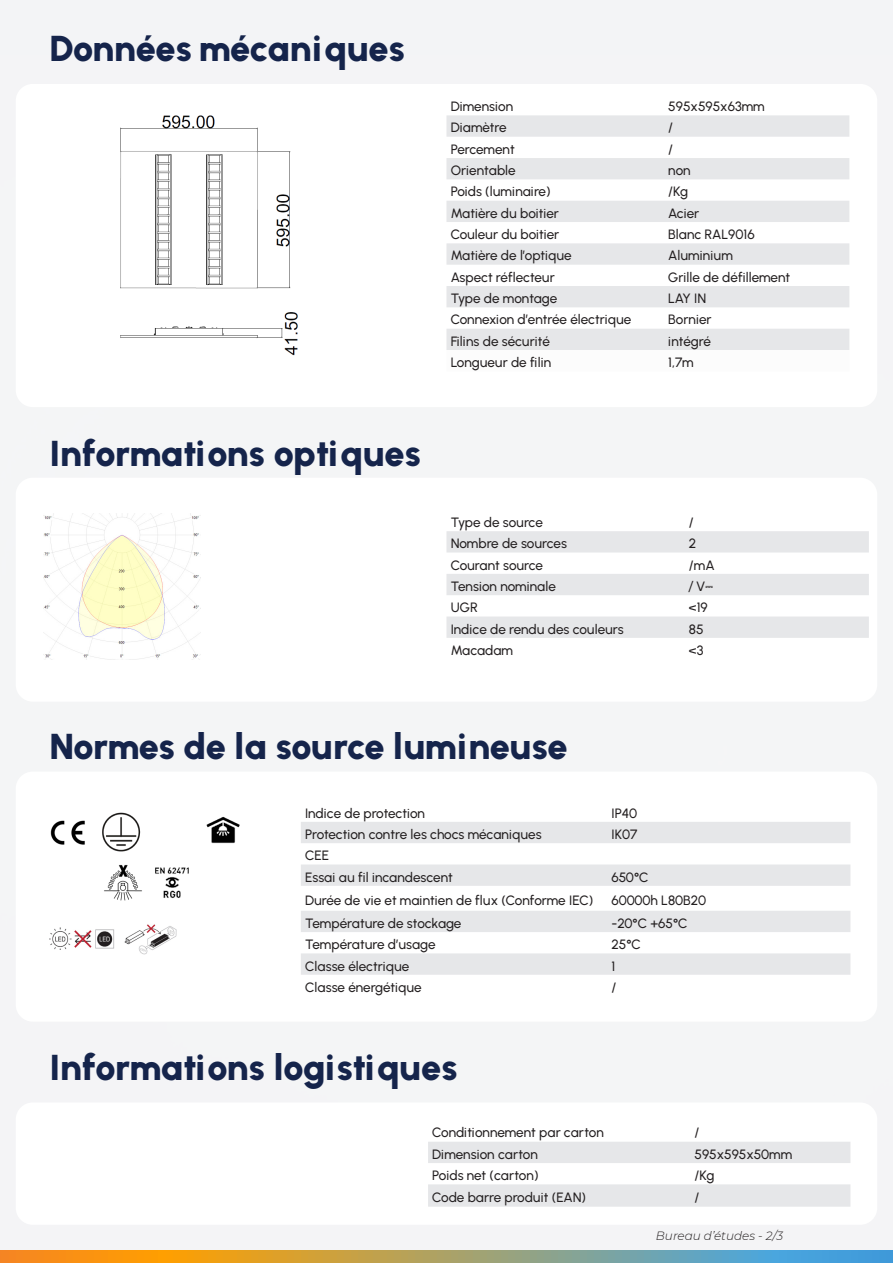
<style>
.page{position:relative;width:893px;height:1263px;background:#f4f5f6}
.page>*{position:absolute;margin:0;border:0;box-sizing:border-box;transform-origin:0 0}
.t1{font:900 36px "Urbanist";letter-spacing:-.01em;color:#15244b}
.Texte_courant{font:500 13.5px "Urbanist";letter-spacing:-.005em;color:#231f20}
.Texte_courant-2{font:italic 300 12px "Montserrat";color:#231f20}
.Texte_courant-3{font:500 12px "Montserrat";color:#231f20}
.s1{font-family:"Urbanist";font-size:13.5px}
.s2{font-family:"Cambria Math";font-weight:400;font-size:13.5px}
</style>
<div class="page">
<div style="left:16px;top:84px;width:861px;height:323px;background:#fff;border-radius:17px"></div>
<div style="left:16px;top:771px;width:861px;height:251px;background:#fff;border-radius:17px"></div>
<div style="left:16px;top:478px;width:861px;height:224px;background:#fff;border-radius:17px"></div>
<div style="left:16px;top:1102px;width:861px;height:123px;background:#fff;border-radius:17px"></div>
<svg style="left:428px;top:1142px;width:422px;height:65px"></svg>
<svg style="left:301px;top:822px;width:549px;height:153px;fill:#e6e7e9"></svg>
<div style="left:446px;top:115px;width:403px;height:22px;background:#e6e7e9"></div>
<svg style="left:446px;top:158px;width:403px;height:192px;fill:#e6e7e9"></svg>
<svg style="left:0;top:1251px;width:893px;height:12px;background:#a79e6c"></svg>
<img style="left:120px;top:115px;width:178px;height:241px">
<img style="left:102px;top:812px;width:40px;height:89px">
<img style="left:155px;top:867px;width:34px;height:31px">
<img style="left:50px;top:820px;width:35px;height:25px">
<img style="left:50px;top:928px;width:64px;height:22px">
<img style="left:124px;top:924px;width:53px;height:31px">
<img style="left:206px;top:816px;width:34px;height:28px">
<img style="left:43px;top:514px;width:157px;height:146px">
<svg style="left:446px;top:531px;width:423px;height:107px;fill:#e6e7e9"></svg>
<p class="t1" style="left:50px;top:27px;width:357px">Données mécaniques</p>
<p class="t1" style="left:50px;top:431px;width:373px">Informations optiques</p>
<p class="Texte_courant" style="left:451px;top:98px;width:64px">Dimension</p>
<p class="Texte_courant" style="left:668px;top:98px;width:98px">595x595x63mm</p>
<p class="Texte_courant" style="left:451px;top:120px;width:57px">Diamètre</p>
<p class="Texte_courant" style="left:668px;top:120px;width:6px">/</p>
<p class="Texte_courant" style="left:451px;top:141px;width:65px">Percement</p>
<p class="Texte_courant" style="left:668px;top:141px;width:6px">/</p>
<p class="Texte_courant" style="left:451px;top:162px;width:66px">Orientable</p>
<p class="Texte_courant" style="left:668px;top:162px;width:24px">non</p>
<p class="Texte_courant" style="left:451px;top:184px;width:101px">Poids (luminaire)</p>
<p class="Texte_courant" style="left:668px;top:184px;width:21px">/Kg</p>
<p class="Texte_courant" style="left:451px;top:205px;width:110px">Matière du boitier</p>
<p class="Texte_courant" style="left:668px;top:205px;width:33px">Acier</p>
<p class="Texte_courant" style="left:451px;top:226px;width:110px">Couleur du boitier</p>
<p class="Texte_courant" style="left:668px;top:226px;width:88px">Blanc RAL9016</p>
<p class="Texte_courant" style="left:451px;top:248px;width:122px">Matière de l’optique</p>
<p class="Texte_courant" style="left:668px;top:248px;width:66px">Aluminium</p>
<p class="Texte_courant" style="left:451px;top:269px;width:106px">Aspect réflecteur</p>
<p class="Texte_courant" style="left:668px;top:269px;width:124px">Grille de défillement</p>
<p class="Texte_courant" style="left:451px;top:290px;width:108px">Type de montage</p>
<p class="Texte_courant" style="left:668px;top:290px;width:40px">LAY IN</p>
<p class="Texte_courant" style="left:451px;top:312px;width:182px">Connexion d’entrée électrique</p>
<p class="Texte_courant" style="left:668px;top:312px;width:45px">Bornier</p>
<p class="Texte_courant" style="left:451px;top:333px;width:101px">Filins de sécurité</p>
<p class="Texte_courant" style="left:668px;top:333px;width:44px">intégré</p>
<p class="Texte_courant" style="left:451px;top:354px;width:102px">Longueur de filin</p>
<p class="Texte_courant" style="left:668px;top:354px;width:27px">1,7m</p>
<p class="Texte_courant" style="left:451px;top:514px;width:94px">Type de source</p>
<p class="Texte_courant" style="left:689px;top:514px;width:6px">/</p>
<p class="Texte_courant" style="left:451px;top:535px;width:118px">Nombre de sources</p>
<p class="Texte_courant" style="left:689px;top:535px;width:9px">2</p>
<p class="Texte_courant" style="left:451px;top:557px;width:94px">Courant source</p>
<p class="Texte_courant" style="left:689px;top:557px;width:27px">/mA</p>
<p class="Texte_courant" style="left:451px;top:578px;width:107px">Tension nominale</p>
<p class="Texte_courant-3" style="left:689px;top:578px;width:26px">/ <span class="s1">V</span><span class="s2">⎓</span></p>
<p class="Texte_courant" style="left:451px;top:599px;width:29px">UGR</p>
<p class="Texte_courant" style="left:689px;top:599px;width:20px">&lt;19</p>
<p class="Texte_courant" style="left:451px;top:621px;width:175px">Indice de rendu des couleurs</p>
<p class="Texte_courant" style="left:689px;top:621px;width:16px">85</p>
<p class="Texte_courant" style="left:451px;top:642px;width:64px">Macadam</p>
<p class="Texte_courant" style="left:689px;top:642px;width:16px">&lt;3</p>
<p class="t1" style="left:50px;top:725px;width:519px">Normes de la source lumineuse</p>
<p class="Texte_courant" style="left:305px;top:805px;width:122px">Indice de protection</p>
<p class="Texte_courant" style="left:611px;top:805px;width:27px">IP40</p>
<p class="Texte_courant" style="left:305px;top:826px;width:238px">Protection contre les chocs mécaniques</p>
<p class="Texte_courant" style="left:611px;top:826px;width:28px">IK07</p>
<p class="Texte_courant" style="left:305px;top:847px;width:26px">CEE</p>
<p class="Texte_courant" style="left:305px;top:869px;width:149px">Essai au fil incandescent</p>
<p class="Texte_courant" style="left:611px;top:869px;width:39px">650°C</p>
<p class="Texte_courant" style="left:305px;top:892px;width:290px">Durée de vie et maintien de flux (Conforme IEC)</p>
<p class="Texte_courant" style="left:611px;top:892px;width:96px">60000h L80B20</p>
<p class="Texte_courant" style="left:305px;top:915px;width:158px">Température de stockage</p>
<p class="Texte_courant" style="left:611px;top:915px;width:78px">-20°C +65°C</p>
<p class="Texte_courant" style="left:305px;top:936px;width:132px">Température d’usage</p>
<p class="Texte_courant" style="left:611px;top:936px;width:31px">25°C</p>
<p class="Texte_courant" style="left:305px;top:958px;width:106px">Classe électrique</p>
<p class="Texte_courant" style="left:611px;top:958px;width:5px">1</p>
<p class="Texte_courant" style="left:305px;top:979px;width:118px">Classe énergétique</p>
<p class="Texte_courant" style="left:611px;top:979px;width:6px">/</p>
<p class="t1" style="left:50px;top:1045px;width:409px">Informations logistiques</p>
<p class="Texte_courant" style="left:432px;top:1124px;width:173px">Conditionnement par carton</p>
<p class="Texte_courant" style="left:694px;top:1124px;width:6px">/</p>
<p class="Texte_courant" style="left:432px;top:1146px;width:107px">Dimension carton</p>
<p class="Texte_courant" style="left:694px;top:1146px;width:99px">595x595x50mm</p>
<p class="Texte_courant" style="left:432px;top:1167px;width:108px">Poids net (carton)</p>
<p class="Texte_courant" style="left:694px;top:1167px;width:21px">/Kg</p>
<p class="Texte_courant" style="left:432px;top:1189px;width:155px">Code barre produit (EAN)</p>
<p class="Texte_courant" style="left:694px;top:1189px;width:6px">/</p>
<p class="Texte_courant-2" style="left:656px;top:1228px;width:129px">Bureau d’études - 2/3</p>
</div>
